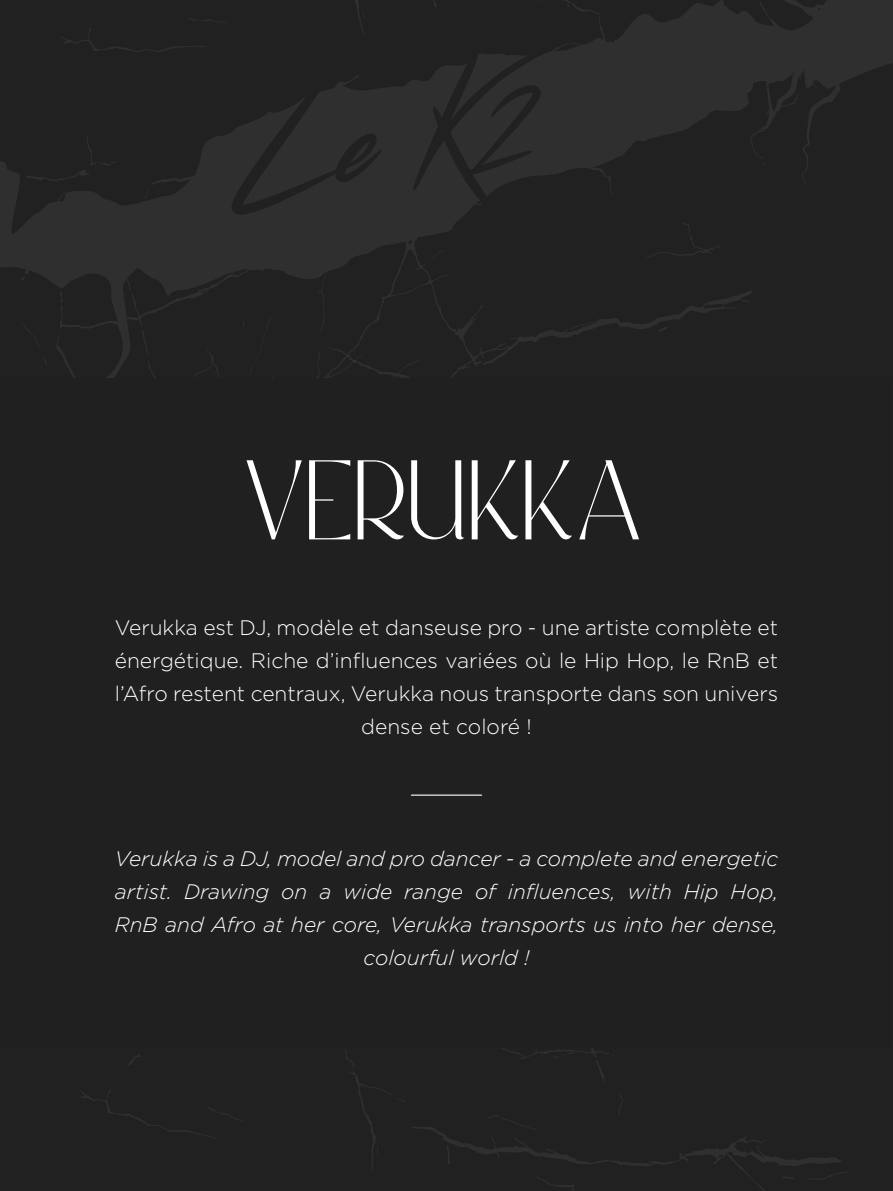
<style>
.page{position:relative;width:893px;height:1191px;background:#212121}
.page>*{position:absolute;margin:0;border:0;box-sizing:border-box;transform-origin:0 0}
.t1{font:75px "Callingstone";color:#fff}
.t2{font:300 21px/33px "Gotham";color:#fff;text-align:center}
.t3{font:italic 300 21px/33px "Gotham";color:#fff;text-align:center}
</style>
<div class="page">
<svg style="left:62px;top:18px;width:154px;height:34px"></svg>
<svg style="left:355px;top:0;width:9px;height:33px"></svg>
<svg style="left:648px;top:223px;width:72px;height:34px"></svg>
<svg style="left:0;top:75px;width:482px;height:303px"></svg>
<svg style="left:390px;top:0;width:503px;height:197px;fill:#2b2b2b"></svg>
<svg style="left:26px;top:136px;width:89px;height:46px"></svg>
<svg style="left:243px;top:316px;width:35px;height:62px"></svg>
<svg style="left:22px;top:322px;width:25px;height:43px"></svg>
<svg style="left:327px;top:290px;width:425px;height:88px"></svg>
<svg style="left:195px;top:348px;width:30px;height:30px"></svg>
<svg style="left:81px;top:1048px;width:764px;height:143px"></svg>
<hr style="left:411px;top:794px;width:71px;height:1px;background:#fff">
<h1 class="t1" style="left:247px;top:454px;width:401px">VERUKKA</h1>
<p class="t2" style="left:115px;top:610px;width:665px">Verukka est DJ, modèle et danseuse pro - une artiste complète et énergétique. Riche d’influences variées où le Hip Hop, le RnB et l’Afro restent centraux, Verukka nous transporte dans son univers dense et coloré !</p>
<p class="t3" style="left:115px;top:841px;width:665px">Verukka is a DJ, model and pro dancer - a complete and energetic artist. Drawing on a wide range of influences, with Hip Hop, RnB and Afro at her core, Verukka transports us into her dense, colourful world !</p>
</div>
